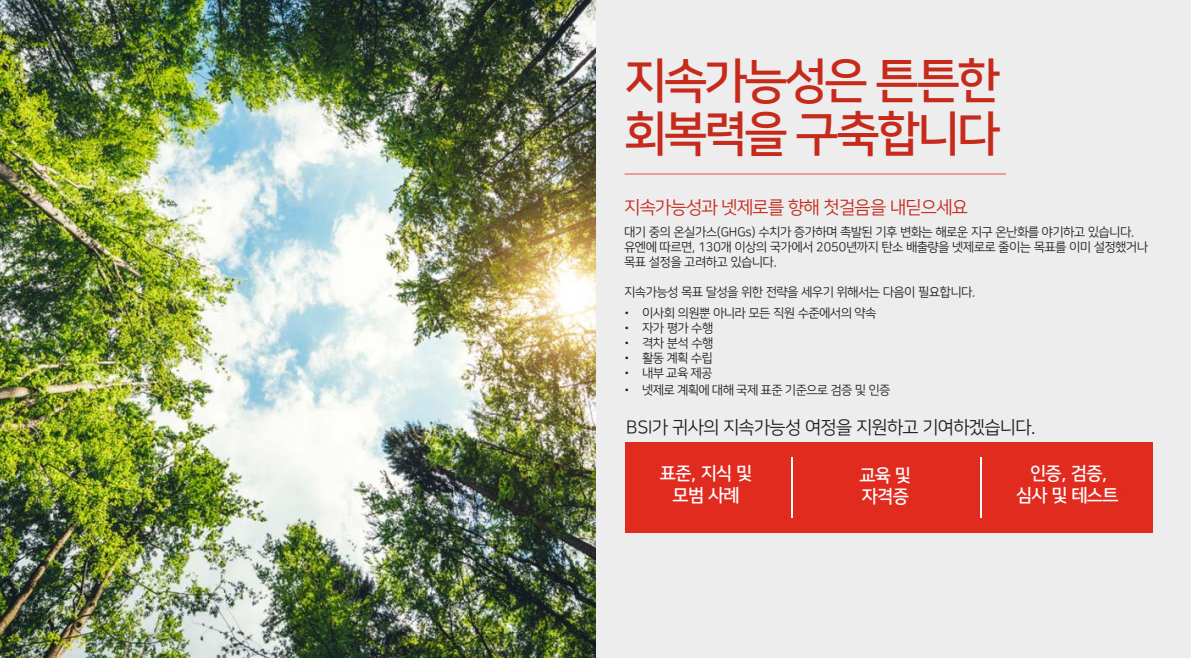
<style>
.page{position:relative;width:1191px;height:658px;background:#fff}
.page>*{position:absolute;margin:0;border:0;box-sizing:border-box;transform-origin:0 0}
.Heading_2_Red{font:48px/52.8px "Nanum Square ac B";letter-spacing:-.025em;color:#c62a1b}
.t1{font:18px/21.6px "Nanum Square ac B";color:#fff}
.Body_white{font:18px "Nanum Square ac R";color:#231f20}
.Body_white-2{font:18px "Nanum Square ac R";color:#c62a1b}
.Body_white-3{font:12.5px/15px "Nanum Square ac R";color:#231f20}
.s1{font-family:"BSI Gesta"}
.s2{color:#df2b1c}
</style>
<div class="page">
<div style="left:595px;top:0;width:596px;height:658px;background:#ededed"></div>
<img style="left:0;top:0;width:595px;height:658px">
<hr style="left:624px;top:173px;width:382px;height:1px;background:#ef4d3c">
<div style="left:625px;top:442px;width:527px;height:90px;background:#e12b1f"></div>
<hr style="left:791px;top:457px;width:1px;height:61px;background:#fff">
<hr style="left:980px;top:457px;width:2px;height:61px;background:#fff">
<p class="Heading_2_Red" style="left:625px;top:56px;width:376px">지속가능성은 튼튼한 회복력을 구축합니다</p>
<p class="Body_white-2" style="left:624px;top:198px;width:345px">지속가능성과 넷제로를 향해 첫걸음을 내딛으세요</p>
<p class="Body_white-3" style="left:624px;top:225px;width:525px">대기 중의 온실가스(GHGs) 수치가 증가하며 촉발된 기후 변화는 해로운 지구 온난화를 야기하고 있습니다. 유엔에 따르면, 130개 이상의 국가에서 2050년까지 탄소 배출량을 넷제로로 줄이는 목표를 이미 설정했거나 목표 설정을 고려하고 있습니다.</p>
<p class="Body_white-3" style="left:624px;top:285px;width:352px">지속가능성 목표 달성을 위한 전략을 세우기 위해서는 다음이 필요합니다.</p>
<p class="Body_white-3" style="left:624px;top:306px;width:253px"><span class="s1">•</span> 이사회 의원뿐 아니라 모든 직원 수준에서의 약속</p>
<p class="Body_white-3" style="left:624px;top:321px;width:90px"><span class="s1">•</span> 자가 평가 수행</p>
<p class="Body_white-3" style="left:624px;top:336px;width:90px"><span class="s1">•</span> 격차 분석 수행</p>
<p class="Body_white-3" style="left:624px;top:351px;width:89px"><span class="s1">•</span> 활동 계획 수립</p>
<p class="Body_white-3" style="left:624px;top:366px;width:89px"><span class="s1">•</span> 내부 교육 제공</p>
<p class="Body_white-3" style="left:624px;top:382px;width:267px"><span class="s1">•</span> 넷제로 계획에 대해 국제 표준 기준으로 검증 및 인증</p>
<p class="Body_white" style="left:626px;top:418px;width:411px">BSI가 귀사의 지속가능성 여정을 지원하고 기여하겠습니다.</p>
<p class="t1" style="left:660px;top:463px;width:93px;text-align:center">표준, 지식 및 모범 사례</p>
<p class="t1" style="left:1016px;top:463px;width:118px;line-height:21.1px;text-indent:14px">인증, 검증, 심사 <span class="s2">및 테스트</span></p>
<p class="t1" style="left:859px;top:465px;width:52px;line-height:20.7px">교육 및 자격증</p>
<h2 class="t1" style="left:1051px;top:484px;width:68px">및 테스트</h2>
</div>
